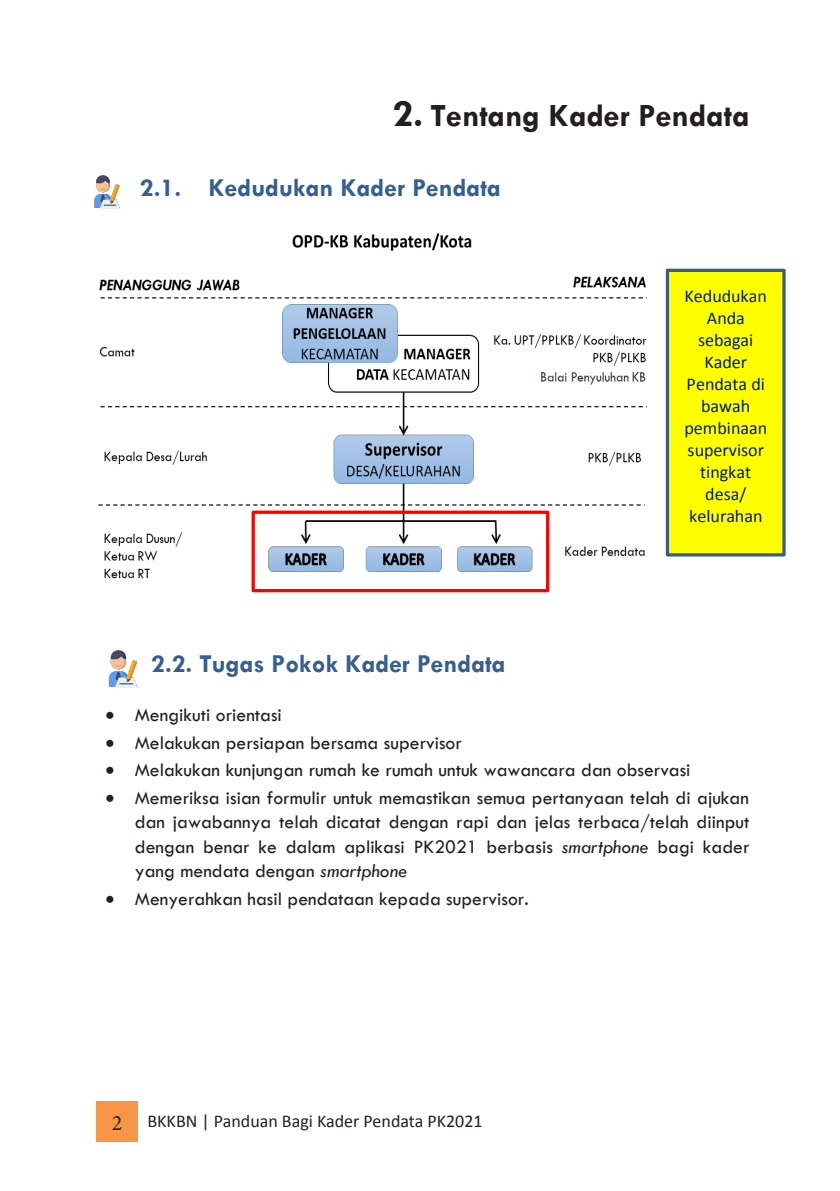
<style>
.page{position:relative;width:840px;height:1191px;background:#fff}
.page>*{position:absolute;margin:0;border:0;box-sizing:border-box;transform-origin:0 0}
.t1{font:700 32.8px "Tw Cen";color:#231f20}
.t2{font:700 26px "Tw Cen";color:#365f91}
.t3{font:19.6px/24.6px "Tw Cen";color:#231f20;text-align:justify}
.t4{font:18px/22px "Calibri";color:#002060;text-align:center}
.t5{font:18px "Calibri";color:#231f20}
.s1{font-size:39.2px}
.s2{font-style:italic}
.s3{font-family:"Minion Pro";font-size:22px}
</style>
<div class="page">
<div style="left:96px;top:1100px;width:41px;height:41px;background:#f79647"></div>
<img style="left:108px;top:650px;width:30px;height:37px">
<div style="left:667px;top:270px;width:116px;height:285px;background:#ff0"></div>
<div style="left:665px;top:269px;width:120px;height:287px;border:3px solid #385d8a"></div>
<img style="left:668px;top:278px;width:2px;height:269px">
<img style="left:98px;top:233px;width:549px;height:357px">
<img style="left:94px;top:175px;width:26px;height:33px">
<div style="left:251px;top:510px;width:298px;height:82px;border:3px solid #f00"></div>
<p class="t1" style="left:392px;top:96px;width:358px"><span class="s1">2.</span> Tentang Kader Pendata</p>
<p class="t2" style="left:140px;top:172px;width:362px">2.1. Kedudukan Kader Pendata</p>
<p class="t4" style="left:684px;top:285px;width:84px">Kedudukan<br>Anda sebagai<br>Kader<br>Pendata di bawah pembinaan supervisor tingkat desa/ kelurahan</p>
<p class="t2" style="left:151px;top:648px;width:356px">2.2. Tugas Pokok Kader Pendata</p>
<p class="t3" style="left:105px;top:702px;width:178px">• Mengikuti orientasi</p>
<p class="t3" style="left:105px;top:730px;width:358px">• Melakukan persiapan bersama supervisor</p>
<p class="t3" style="left:105px;top:757px;width:586px">• Melakukan kunjungan rumah ke rumah untuk wawancara dan observasi</p>
<p class="t3" style="left:135px;top:785px;width:616px;text-indent:-29px">• Memeriksa isian formulir untuk memastikan semua pertanyaan telah di ajukan dan jawabannya telah dicatat dengan rapi dan jelas terbaca/telah diinput dengan benar ke dalam aplikasi PK2021 berbasis <span class="s2">smartphone</span> bagi kader yang mendata dengan <span class="s2">smartphone</span></p>
<p class="t3" style="left:105px;top:886px;width:424px">• Menyerahkan hasil pendataan kepada supervisor.</p>
<p class="t5" style="left:112px;top:1109px;width:372px"><span class="s3">2</span> BKKBN | Panduan Bagi Kader Pendata PK2021</p>
</div>
